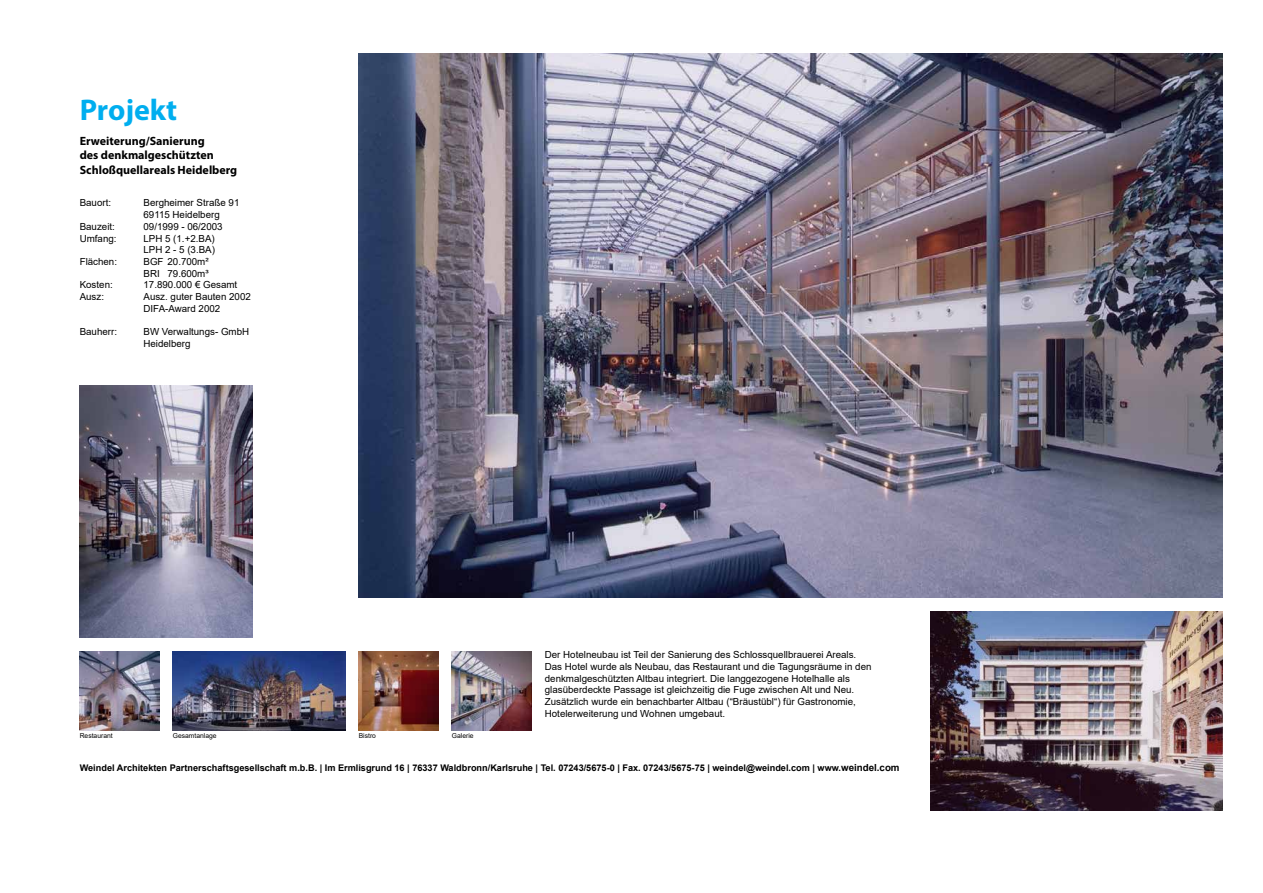
<style>
.page{position:relative;width:1263px;height:893px;background:#fff}
.page>*{position:absolute;margin:0;border:0;box-sizing:border-box;transform-origin:0 0}
.t1{font:700 30px "Myriad Pro";color:#00aeef}
.t2{font:700 12px/14.4px "Myriad Pro";color:#000}
.t3{font:9.75px/11.7px "Arial";color:#000}
.t4{font:700 9.15px "Arial";color:#000}
.t5{font:6.75px "Arial";color:#000}
.s1{font-size:9.75px}
</style>
<div class="page">
<img style="left:359px;top:53px;width:863px;height:545px">
<img style="left:80px;top:385px;width:172px;height:253px">
<img style="left:173px;top:651px;width:172px;height:80px">
<img style="left:359px;top:651px;width:79px;height:80px">
<img style="left:80px;top:651px;width:79px;height:80px">
<img style="left:930px;top:611px;width:292px;height:200px">
<img style="left:452px;top:651px;width:79px;height:80px">
<h1 class="t1" style="left:80px;top:90px;width:99px">Projekt</h1>
<p class="t2" style="left:80px;top:133px;width:159px">Erweiterung/Sanierung<br>des denkmalgeschützten<br>Schloßquellareals Heidelberg</p>
<p class="t3" style="left:80px;top:197px;width:33px">Bauort:</p>
<p class="t3" style="left:143px;top:197px;width:97px">Bergheimer Straße 91<br>69115 Heidelberg</p>
<p class="t3" style="left:80px;top:220px;width:37px">Bauzeit:</p>
<p class="t3" style="left:143px;top:220px;width:81px">09/1999 - 06/2003</p>
<p class="t3" style="left:80px;top:232px;width:38px">Umfang:</p>
<p class="t3" style="left:143px;top:232px;width:73px">LPH 5 (1.+2.BA)<br>LPH 2 - 5 (3.BA)</p>
<p class="t3" style="left:80px;top:256px;width:39px">Flächen:</p>
<p class="t3" style="left:143px;top:256px;width:67px">BGF 20.700m²<br>BRI 79.600m³</p>
<p class="t3" style="left:80px;top:279px;width:35px">Kosten:</p>
<p class="t3" style="left:143px;top:279px;width:95px">17.890.000 € Gesamt</p>
<p class="t3" style="left:80px;top:291px;width:26px">Ausz:</p>
<p class="t3" style="left:143px;top:291px;width:109px">Ausz. guter Bauten 2002<br>DIFA-Award 2002</p>
<p class="t3" style="left:80px;top:326px;width:39px">Bauherr:</p>
<p class="t3" style="left:143px;top:326px;width:107px">BW Verwaltungs- GmbH<br>Heidelberg</p>
<p class="t3" style="left:545px;top:649px;width:328px">Der Hotelneubau ist Teil der Sanierung des Schlossquellbrauerei Areals.<br>Das Hotel wurde als Neubau, das Restaurant und die Tagungsräume in den denkmalgeschützten Altbau integriert. Die langgezogene Hotelhalle als glasüberdeckte Passage ist gleichzeitig die Fuge zwischen Alt und Neu.<br>Zusätzlich wurde ein benachbarter Altbau (“Bräustübl“) für Gastronomie, Hotelerweiterung und Wohnen umgebaut.</p>
<p class="t5" style="left:173px;top:731px;width:45px">Gesamtanlage</p>
<p class="t5" style="left:359px;top:731px;width:19px">Bistro</p>
<p class="t5" style="left:452px;top:731px;width:23px">Galerie</p>
<p class="t4" style="left:80px;top:761px;width:821px">Weindel Architekten Partnerschaftsgesellschaft m.b.B. | Im Ermlisgrund 16 | 76337 Waldbronn/Karlsruhe | Tel. 07243/5675-0 | Fax. 07243/5675-75 | weindel@weindel.com | www.<span class="s1">weindel.com</span></p>
<p class="t5" style="left:80px;top:731px;width:35px">Restaurant</p>
</div>
